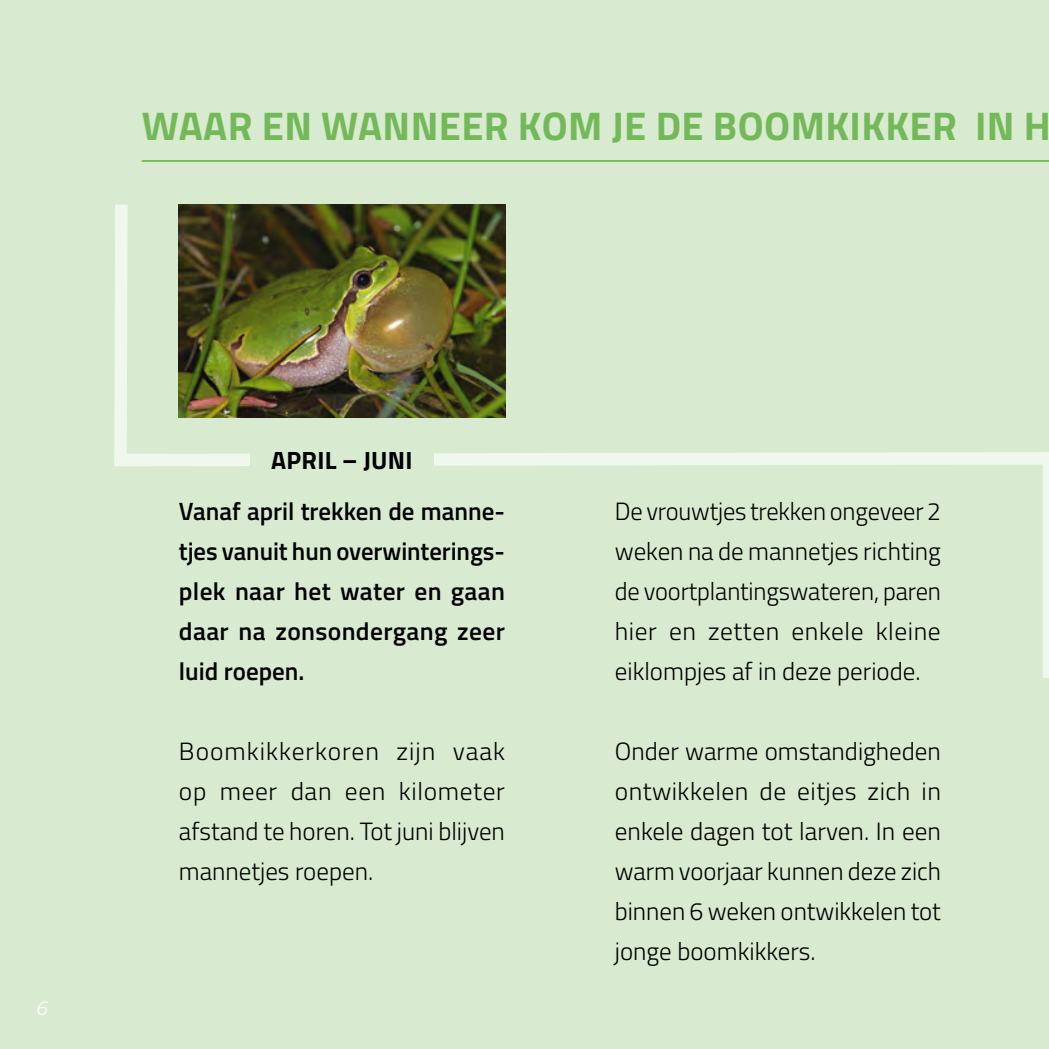
<style>
.page{position:relative;width:1049px;height:1049px;background:#d8ead0}
.page>*{position:absolute;margin:0;border:0;box-sizing:border-box;transform-origin:0 0}
.t1{font:700 40px "Titillium Web";letter-spacing:.01em;color:#74b959}
.t2{font:300 25px/40px "Titillium Web";color:#000;text-align:justify}
.t3{font:600 25px/40px "Titillium Web";letter-spacing:.01em;color:#000;text-align:justify}
.t4{font:700 25px "Titillium Web";letter-spacing:.01em;color:#000}
.t5{font:italic 300 20px "Titillium Web";color:#fff}
</style>
<div class="page">
<svg style="left:114px;top:204px;width:935px;height:474px"></svg>
<div style="left:250px;top:433px;width:184px;height:43px;background:#d8ead0"></div>
<img style="left:179px;top:205px;width:326px;height:212px">
<hr style="left:142px;top:160px;width:907px;height:2px;background:#74b959">
<h1 class="t1" style="left:142px;top:95px;width:910px">WAAR EN WANNEER KOM JE DE BOOMKIKKER IN H</h1>
<p class="t5" style="left:35px;top:994px;width:13px">6</p>
<p class="t4" style="left:271px;top:441px;width:143px">APRIL – JUNI</p>
<p class="t3" style="left:179px;top:490px;width:328px">Vanaf april trekken de manne&shy;tjes vanuit hun overwinterings&shy;plek naar het water en gaan daar na zonsondergang zeer luid roepen.</p>
<p class="t2" style="left:179px;top:730px;width:328px">Boomkikkerkoren zijn vaak op meer dan een kilometer afstand te horen. Tot juni blijven mannetjes roepen.</p>
<p class="t2" style="left:615px;top:490px;width:328px">De vrouwtjes trekken ongeveer 2 weken na de mannetjes richting de voortplantingswateren, paren hier en zetten enkele kleine eiklompjes af in deze periode.</p>
<p class="t2" style="left:615px;top:730px;width:328px">Onder warme omstandigheden ontwikkelen de eitjes zich in enkele dagen tot larven. In een warm voorjaar kunnen deze zich binnen 6 weken ontwikkelen tot jonge boomkikkers.</p>
</div>
